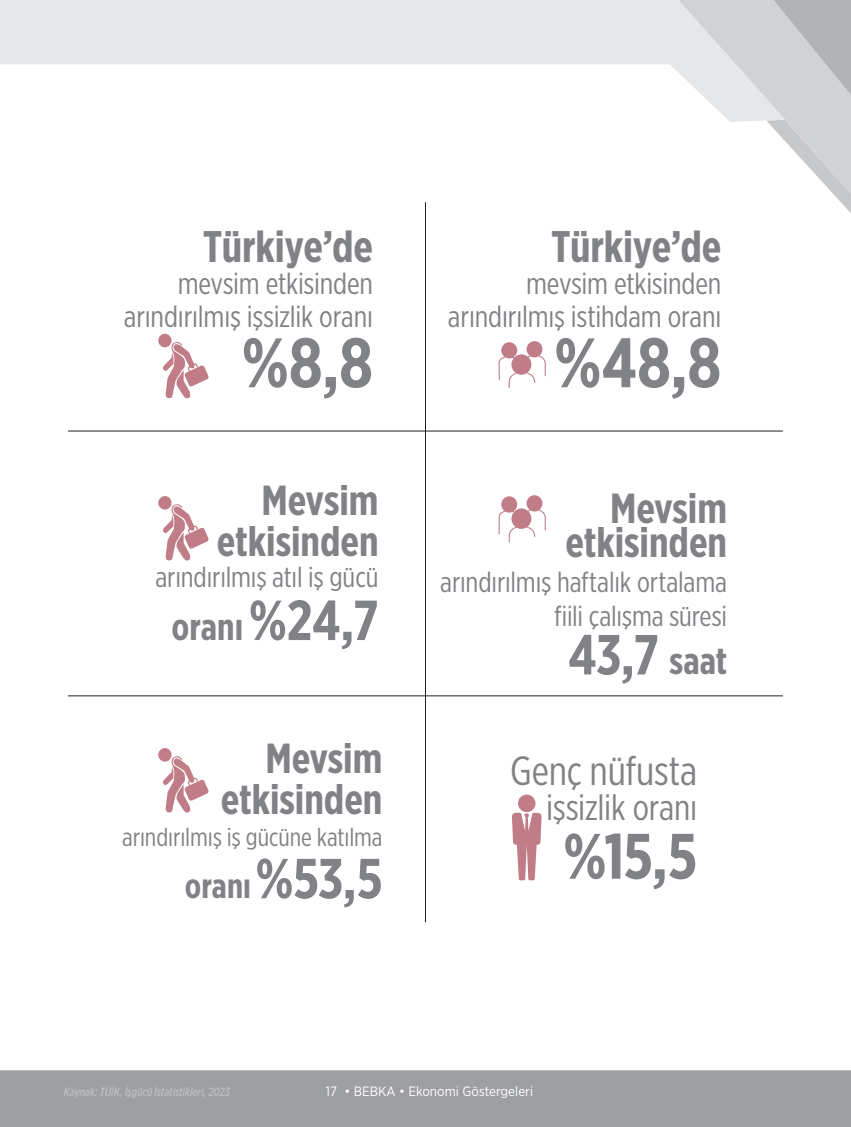
<style>
.page{position:relative;width:851px;height:1127px;background:#fff}
.page>*{position:absolute;margin:0;border:0;box-sizing:border-box;transform-origin:0 0}
.t1{font:700 69.75px "Gotham X Narrow";color:#808285}
.t2{font:700 64.2px "Gotham X Narrow";color:#808285}
.t3{font:700 56.4px "Gotham X Narrow";color:#808285}
.t4{font:700 44.25px "Gotham X Narrow";letter-spacing:-.005em;color:#808285}
.t5{font:700 42px/41.4px "Gotham X Narrow";color:#808285;text-align:right}
.t6{font:40.8px "Gotham X Narrow";letter-spacing:-.005em;color:#808285}
.t7{font:700 37.5px "Gotham X Narrow";color:#808285}
.t8{font:36px "Gotham X Narrow";letter-spacing:-.005em;color:#808285}
.t9{font:700 34.5px "Gotham X Narrow";color:#808285}
.t10{font:30px/32.4px "Gotham X Narrow";letter-spacing:-.005em;color:#808285;text-align:right}
.t11{font:28.5px/34.5px "Gotham X Narrow";letter-spacing:-.005em;color:#808285;text-align:right}
.t12{font:25.5px "Gotham X Narrow";letter-spacing:-.005em;color:#808285}
.t13{font:13.5px "Gotham Narrow";color:#fff}
.t14{font:italic 500 12px "Gotham X Narrow";letter-spacing:-.01em;color:#bcbdc0}
.s1{font-size:56.4px}
.s2{font-size:37.5px}
</style>
<div class="page">
<svg style="left:768px;top:0;width:82px;height:212px"></svg>
<svg style="left:0;top:0;width:784px;height:122px;fill:#e6e7e9"></svg>
<div style="left:0;top:1070px;width:850px;height:57px;background:#9d9fa2"></div>
<div style="left:501px;top:342px;width:16px;height:16px;background:#c07d88;border-radius:50%"></div>
<div style="left:526px;top:341px;width:16px;height:16px;background:#c07d88;border-radius:50%"></div>
<svg style="left:498px;top:355px;width:47px;height:33px"></svg>
<div style="left:501px;top:496px;width:16px;height:17px;background:#c07d88;border-radius:50%"></div>
<div style="left:526px;top:495px;width:16px;height:16px;background:#c07d88;border-radius:50%"></div>
<svg style="left:498px;top:509px;width:47px;height:33px"></svg>
<hr style="left:425px;top:202px;width:1px;height:720px;background:#231f20">
<hr style="left:68px;top:431px;width:714px;height:1px;background:#231f20">
<hr style="left:68px;top:695px;width:714px;height:1px;background:#231f20">
<div style="left:158px;top:334px;width:13px;height:13px;background:#c07d88;border-radius:50%"></div>
<svg style="left:162px;top:339px;width:47px;height:60px"></svg>
<div style="left:158px;top:496px;width:13px;height:14px;background:#c07d88;border-radius:50%"></div>
<svg style="left:162px;top:501px;width:47px;height:60px"></svg>
<div style="left:158px;top:748px;width:13px;height:13px;background:#c07d88;border-radius:50%"></div>
<svg style="left:162px;top:753px;width:47px;height:60px"></svg>
<div style="left:518px;top:794px;width:17px;height:18px;background:#c07d88;border-radius:50%"></div>
<svg style="left:512px;top:813px;width:29px;height:67px"></svg>
<h3 class="t4" style="left:203px;top:219px;width:172px">Türkiye’de</h3>
<p class="t10" style="left:124px;top:267px;width:250px">mevsim etkisinden arındırılmış işsizlik oranı</p>
<h1 class="t1" style="left:241px;top:320px;width:133px">%8,8</h1>
<h3 class="t5" style="left:217px;top:479px;width:163px">Mevsim etkisinden</h3>
<p class="t11" style="left:155px;top:560px;width:225px">arındırılmış atıl iş gücü</p>
<p class="t7" style="left:171px;top:604px;width:209px">oranı<span class="s1">%24,7</span></p>
<h3 class="t5" style="left:221px;top:737px;width:163px">Mevsim etkisinden</h3>
<p class="t12" style="left:122px;top:821px;width:262px">arındırılmış iş gücüne katılma</p>
<p class="t9" style="left:185px;top:865px;width:199px">oranı<span class="s1">%53,5</span></p>
<h3 class="t4" style="left:551px;top:219px;width:172px">Türkiye’de</h3>
<p class="t10" style="left:448px;top:267px;width:275px">mevsim etkisinden arındırılmış istihdam oranı</p>
<h1 class="t1" style="left:554px;top:320px;width:169px">%48,8</h1>
<h3 class="t5" style="left:565px;top:491px;width:163px;line-height:34.5px">Mevsim etkisinden</h3>
<p class="t11" style="left:440px;top:564px;width:288px">arındırılmış haftalık ortalama fiili çalışma süresi</p>
<h3 class="t3" style="left:568px;top:620px;width:160px">43,7 <span class="s2">saat</span></h3>
<h3 class="t6" style="left:510px;top:747px;width:188px">Genç nüfusta</h3>
<p class="t8" style="left:546px;top:786px;width:153px">işsizlik oranı</p>
<h2 class="t2" style="left:563px;top:816px;width:135px">%15,5</h2>
<p class="t14" style="left:64px;top:1084px;width:167px">Kaynak: TÜİK, İşgücü İstatistikleri, 2023</p>
<p class="t13" style="left:326px;top:1083px;width:209px">17 • BEBKA • Ekonomi Göstergeleri</p>
</div>
